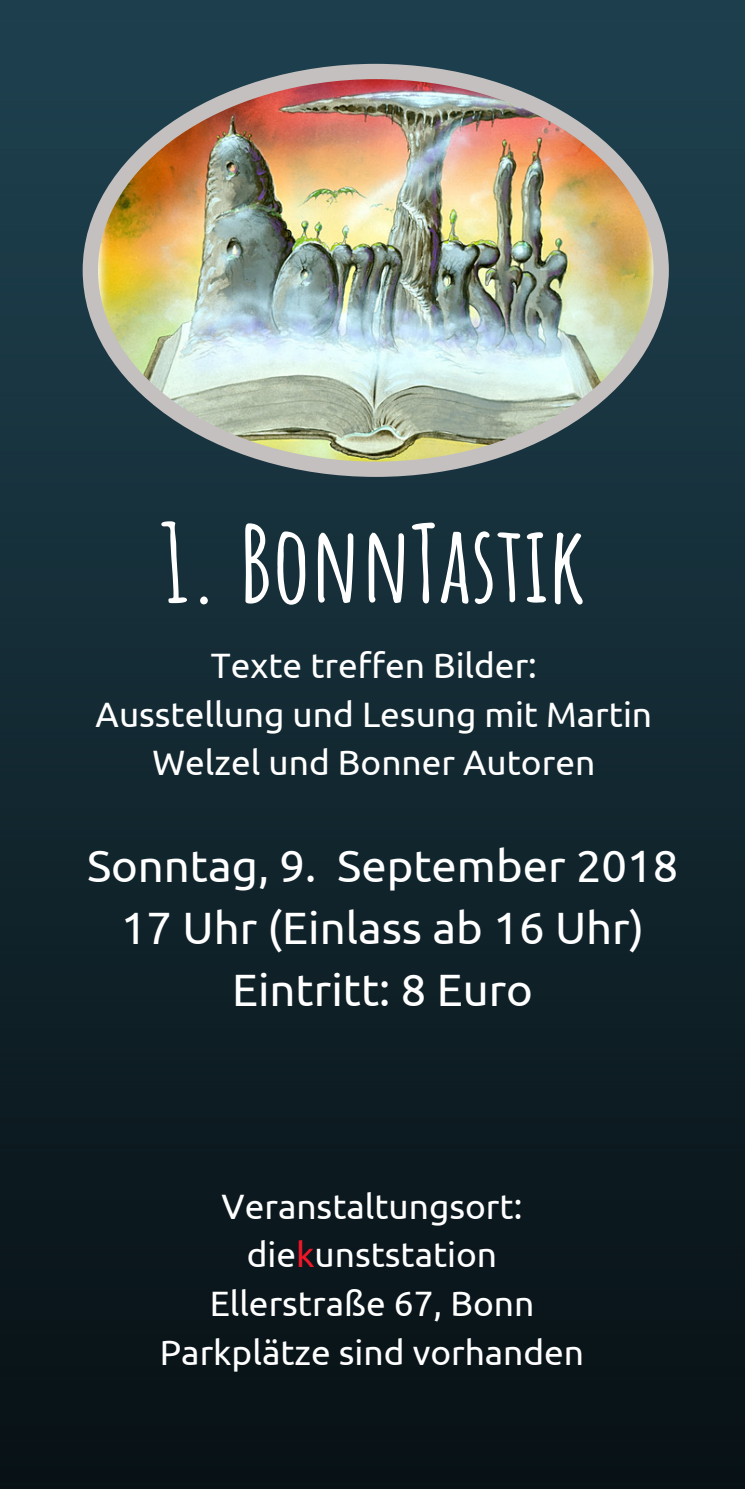
<style>
.page{position:relative;width:745px;height:1489px;background:#fff}
.page>*{position:absolute;margin:0;border:0;box-sizing:border-box;transform-origin:0 0}
.t1{font:700 105.75px "Amatic SC";color:#fff}
.t2{font:45.25px/62px "Ubuntu";color:#fff;text-align:center}
.t3{font:35.25px/48.8px "Ubuntu";color:#fff;text-align:center}
.s1{color:#f01627}
</style>
<div class="page">
<img style="left:0;top:0;width:744px;height:1488px">
<img style="left:83px;top:64px;width:585px;height:413px">
<h1 class="t1" style="left:160px;top:495px;width:426px">1. BonnTastik</h1>
<p class="t3" style="left:96px;top:640px;width:557px">Texte treffen Bilder:<br>Ausstellung und Lesung mit Martin<br>Welzel und Bonner Autoren</p>
<p class="t2" style="left:87px;top:834px;width:592px">Sonntag, 9. September 2018<br>17 Uhr (Einlass ab 16 Uhr)<br>Eintritt: 8 Euro</p>
<p class="t3" style="left:160px;top:1180px;width:425px">Veranstaltungsort: die<span class="s1">k</span>unststation<br>Ellerstraße 67, Bonn<br>Parkplätze sind vorhanden</p>
</div>
